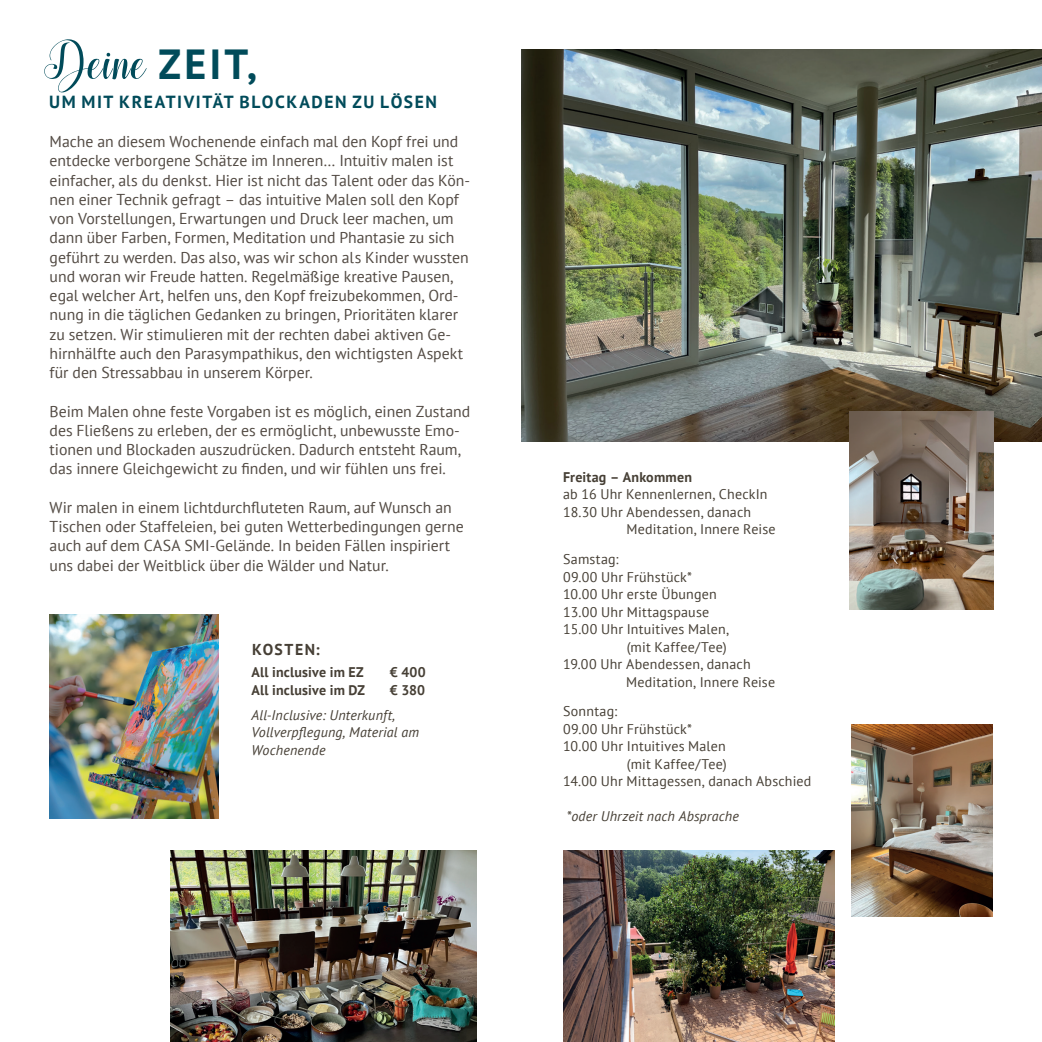
<style>
.page{position:relative;width:1042px;height:1042px;background:#fff}
.page>*{position:absolute;margin:0;border:0;box-sizing:border-box;transform-origin:0 0}
.t1{font:52.5px "Hugsand Kissesxoxo Demo";letter-spacing:.015em;color:#014b5a}
.t2{font:700 17.5px "PT Sans";letter-spacing:.09em;color:#014b5a}
.t3{font:15.75px/19.2px "PT Sans";color:#524a43}
.t4{font:700 15.75px "PT Sans";letter-spacing:.095em;color:#463f35}
.t5{font:14px "PT Sans";letter-spacing:.015em;color:#463f35}
.t6{font:italic 14px/17.5px "PT Sans";letter-spacing:.015em;color:#463f35}
.t7{font:700 14px "PT Sans";letter-spacing:.015em;color:#463f35}
.s1{font-family:"PT Sans";font-weight:700;font-size:42px}
</style>
<div class="page">
<img style="left:521px;top:50px;width:521px;height:391px">
<img style="left:171px;top:851px;width:305px;height:191px">
<img style="left:563px;top:851px;width:271px;height:191px">
<img style="left:849px;top:412px;width:144px;height:197px">
<img style="left:50px;top:614px;width:169px;height:204px">
<img style="left:851px;top:724px;width:141px;height:192px">
<h1 class="t1" style="left:45px;top:30px;width:213px">Deine <span class="s1">ZEIT,</span></h1>
<p class="t2" style="left:49px;top:90px;width:389px">UM MIT KREATIVITÄT BLOCKADEN ZU LÖSEN</p>
<p class="t3" style="left:50px;top:131px;width:422px">Mache an diesem Wochenende einfach mal den Kopf frei und entdecke verborgene Schätze im Inneren… Intuitiv malen ist einfacher, als du denkst. Hier ist nicht das Talent oder das Kön&shy;nen einer Technik gefragt – das intuitive Malen soll den Kopf von Vorstellungen, Erwartungen und Druck leer machen, um dann über Farben, Formen, Meditation und Phantasie zu sich geführt zu werden. Das also, was wir schon als Kinder wussten und woran wir Freude hatten. Regelmäßige kreative Pausen, egal welcher Art, helfen uns, den Kopf freizubekommen, Ord&shy;nung in die täglichen Gedanken zu bringen, Prioritäten klarer zu setzen. Wir stimulieren mit der rechten dabei aktiven Ge&shy;hirnhälfte auch den Parasympathikus, den wichtigsten Aspekt für den Stressabbau in unserem Körper.</p>
<p class="t3" style="left:50px;top:401px;width:422px">Beim Malen ohne feste Vorgaben ist es möglich, einen Zustand des Fließens zu erleben, der es ermöglicht, unbewusste Emo&shy;tionen und Blockaden auszudrücken. Dadurch entsteht Raum, das innere Gleichgewicht zu finden, und wir fühlen uns frei.</p>
<p class="t3" style="left:50px;top:497px;width:416px">Wir malen in einem lichtdurchfluteten Raum, auf Wunsch an Tischen oder Staffeleien, bei guten Wetterbedingungen gerne auch auf dem CASA SMI-Gelände. In beiden Fällen inspiriert uns dabei der Weitblick über die Wälder und Natur.</p>
<p class="t4" style="left:252px;top:639px;width:69px">KOSTEN:</p>
<p class="t7" style="left:252px;top:663px;width:114px">All inclusive im EZ</p>
<p class="t7" style="left:390px;top:663px;width:37px">€ 400</p>
<p class="t7" style="left:252px;top:680px;width:115px">All inclusive im DZ</p>
<p class="t7" style="left:390px;top:680px;width:37px">€ 380</p>
<p class="t6" style="left:252px;top:706px;width:169px">All-Inclusive: Unterkunft,<br>Vollverpflegung, Material am<br>Wochenende</p>
<p class="t7" style="left:563px;top:467px;width:130px">Freitag – Ankommen</p>
<p class="t5" style="left:563px;top:485px;width:206px">ab 16 Uhr Kennenlernen, CheckIn</p>
<p class="t5" style="left:563px;top:503px;width:189px">18.30 Uhr Abendessen, danach</p>
<p class="t5" style="left:626px;top:520px;width:151px">Meditation, Innere Reise</p>
<p class="t5" style="left:563px;top:550px;width:57px">Samstag:</p>
<p class="t5" style="left:563px;top:567px;width:130px">09.00 Uhr Frühstück*</p>
<p class="t5" style="left:563px;top:585px;width:155px">10.00 Uhr erste Übungen</p>
<p class="t5" style="left:563px;top:602px;width:148px">13.00 Uhr Mittagspause</p>
<p class="t5" style="left:563px;top:620px;width:167px">15.00 Uhr Intuitives Malen,</p>
<p class="t5" style="left:627px;top:637px;width:101px">(mit Kaffee/Tee)</p>
<p class="t5" style="left:563px;top:655px;width:189px">19.00 Uhr Abendessen, danach</p>
<p class="t5" style="left:626px;top:672px;width:151px">Meditation, Innere Reise</p>
<p class="t5" style="left:563px;top:702px;width:56px">Sonntag:</p>
<p class="t5" style="left:563px;top:720px;width:130px">09.00 Uhr Frühstück*</p>
<p class="t5" style="left:563px;top:737px;width:164px">10.00 Uhr Intuitives Malen</p>
<p class="t5" style="left:627px;top:755px;width:101px">(mit Kaffee/Tee)</p>
<p class="t5" style="left:563px;top:772px;width:250px">14.00 Uhr Mittagessen, danach Abschied</p>
<p class="t6" style="left:567px;top:807px;width:173px">*oder Uhrzeit nach Absprache</p>
</div>
